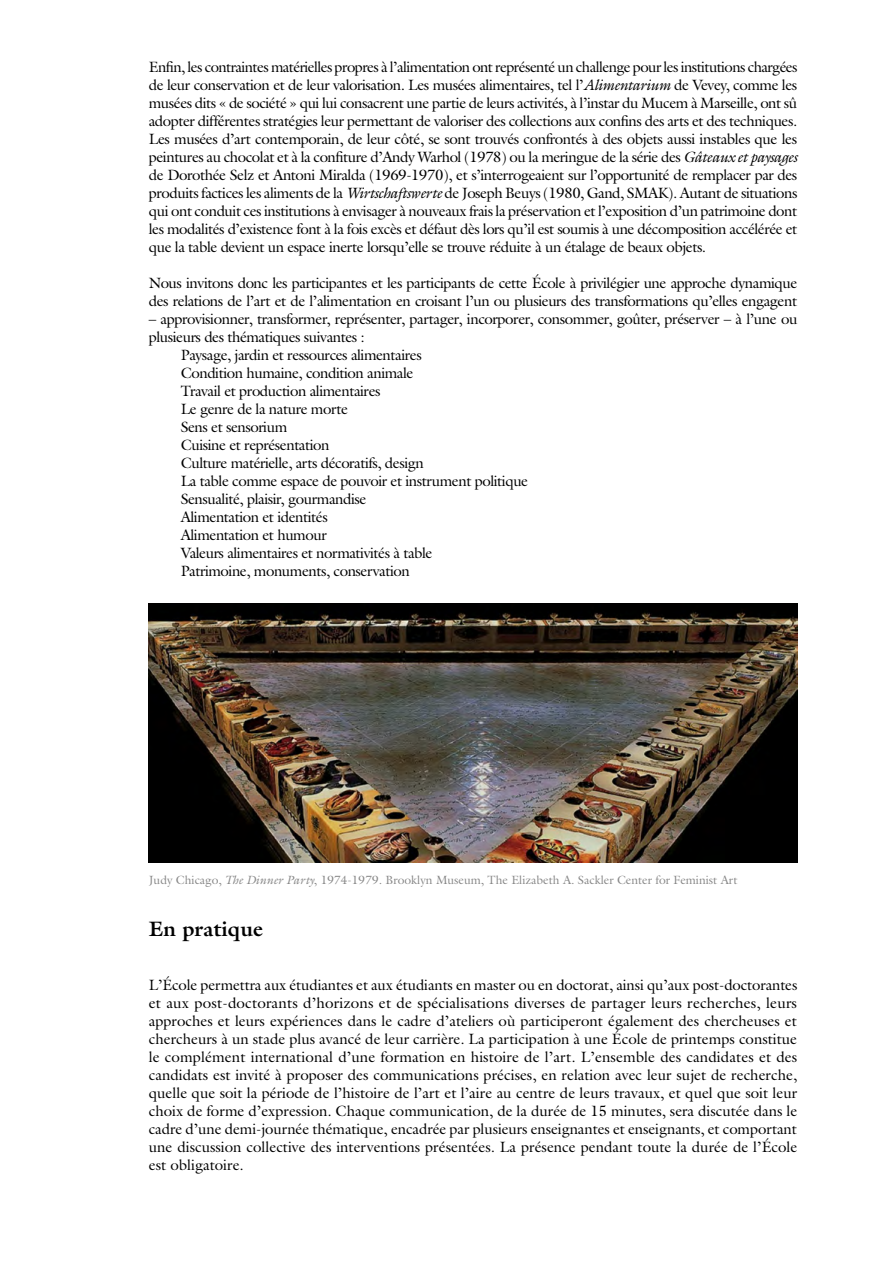
<style>
.page{position:relative;width:893px;height:1263px;background:#fff}
.page>*{position:absolute;margin:0;border:0;box-sizing:border-box;transform-origin:0 0}
.t1{font:700 21px "Galliard Std";color:#000}
.t2{font:15px/18px "Galliard Std";letter-spacing:-.03em;color:#000;text-align:justify}
.t3{font:12px "Galliard Std";color:#878787}
.s1{font-style:italic}
</style>
<div class="page">
<img style="left:149px;top:603px;width:648px;height:259px">
<p class="t2" style="left:149px;top:58px;width:650px">Enfin, les contraintes matérielles propres à l’alimentation ont représenté un challenge pour les institutions chargées de leur conservation et de leur valorisation. Les musées alimentaires, tel l’<span class="s1">Alimentarium</span> de Vevey, comme les musées dits « de société » qui lui consacrent une partie de leurs activités, à l’instar du Mucem à Marseille, ont sû adopter différentes stratégies leur permettant de valoriser des collections aux confins des arts et des techniques.<br>Les musées d’art contemporain, de leur côté, se sont trouvés confrontés à des objets aussi instables que les peintures au chocolat et à la confiture d’Andy Warhol (1978) ou la meringue de la série des <span class="s1">Gâteaux et paysages </span>de Dorothée Selz et Antoni Miralda (1969-1970), et s’interrogeaient sur l’opportunité de remplacer par des produits factices les aliments de la <span class="s1">Wirtschaftswerte</span> de Joseph Beuys (1980, Gand, SMAK). Autant de situations qui ont conduit ces institutions à envisager à nouveaux frais la préservation et l’exposition d’un patrimoine dont les modalités d’existence font à la fois excès et défaut dès lors qu’il est soumis à une décomposition accélérée et que la table devient un espace inerte lorsqu’elle se trouve réduite à un étalage de beaux objets.</p>
<p class="t2" style="left:149px;top:274px;width:650px">Nous invitons donc les participantes et les participants de cette École à privilégier une approche dynamique des relations de l’art et de l’alimentation en croisant l’un ou plusieurs des transformations qu’elles engagent</p>
<p class="t2" style="left:149px;top:310px;width:650px">– approvisionner, transformer, représenter, partager, incorporer, consommer, goûter, préserver – à l’une ou</p>
<p class="t2" style="left:149px;top:328px;width:218px">plusieurs des thématiques suivantes :</p>
<p class="t2" style="left:181px;top:346px;width:243px">Paysage, jardin et ressources alimentaires</p>
<p class="t2" style="left:181px;top:364px;width:234px">Condition humaine, condition animale</p>
<p class="t2" style="left:181px;top:382px;width:201px">Travail et production alimentaires</p>
<p class="t2" style="left:181px;top:400px;width:169px">Le genre de la nature morte</p>
<p class="t2" style="left:181px;top:418px;width:108px">Sens et sensorium</p>
<p class="t2" style="left:181px;top:436px;width:150px">Cuisine et représentation</p>
<p class="t2" style="left:181px;top:454px;width:245px">Culture matérielle, arts décoratifs, design</p>
<p class="t2" style="left:181px;top:472px;width:349px">La table comme espace de pouvoir et instrument politique</p>
<p class="t2" style="left:181px;top:490px;width:187px">Sensualité, plaisir, gourmandise</p>
<p class="t2" style="left:181px;top:508px;width:149px">Alimentation et identités</p>
<p class="t2" style="left:181px;top:526px;width:147px">Alimentation et humour</p>
<p class="t2" style="left:181px;top:544px;width:253px">Valeurs alimentaires et normativités à table</p>
<p class="t2" style="left:181px;top:562px;width:231px">Patrimoine, monuments, conservation</p>
<p class="t3" style="left:149px;top:872px;width:590px">Judy Chicago, <span class="s1">The Dinner Party</span>, 1974-1979. Brooklyn Museum, The Elizabeth A. Sackler Center for Feminist Art</p>
<h1 class="t1" style="left:149px;top:915px;width:115px">En pratique</h1>
<p class="t2" style="left:149px;top:976px;width:650px">L’École permettra aux étudiantes et aux étudiants en master ou en doctorat, ainsi qu’aux post-doctorantes et aux post-doctorants d’horizons et de spécialisations diverses de partager leurs recherches, leurs approches et leurs expériences dans le cadre d’ateliers où participeront également des chercheuses et chercheurs à un stade plus avancé de leur carrière. La participation à une École de printemps constitue le complément international d’une formation en histoire de l’art. L’ensemble des candidates et des candidats est invité à proposer des communications précises, en relation avec leur sujet de recherche, quelle que soit la période de l’histoire de l’art et l’aire au centre de leurs travaux, et quel que soit leur choix de forme d’expression. Chaque communication, de la durée de 15 minutes, sera discutée dans le cadre d’une demi-journée thématique, encadrée par plusieurs enseignantes et enseignants, et comportant une discussion collective des interventions présentées. La présence pendant toute la durée de l’École est obligatoire.</p>
</div>
